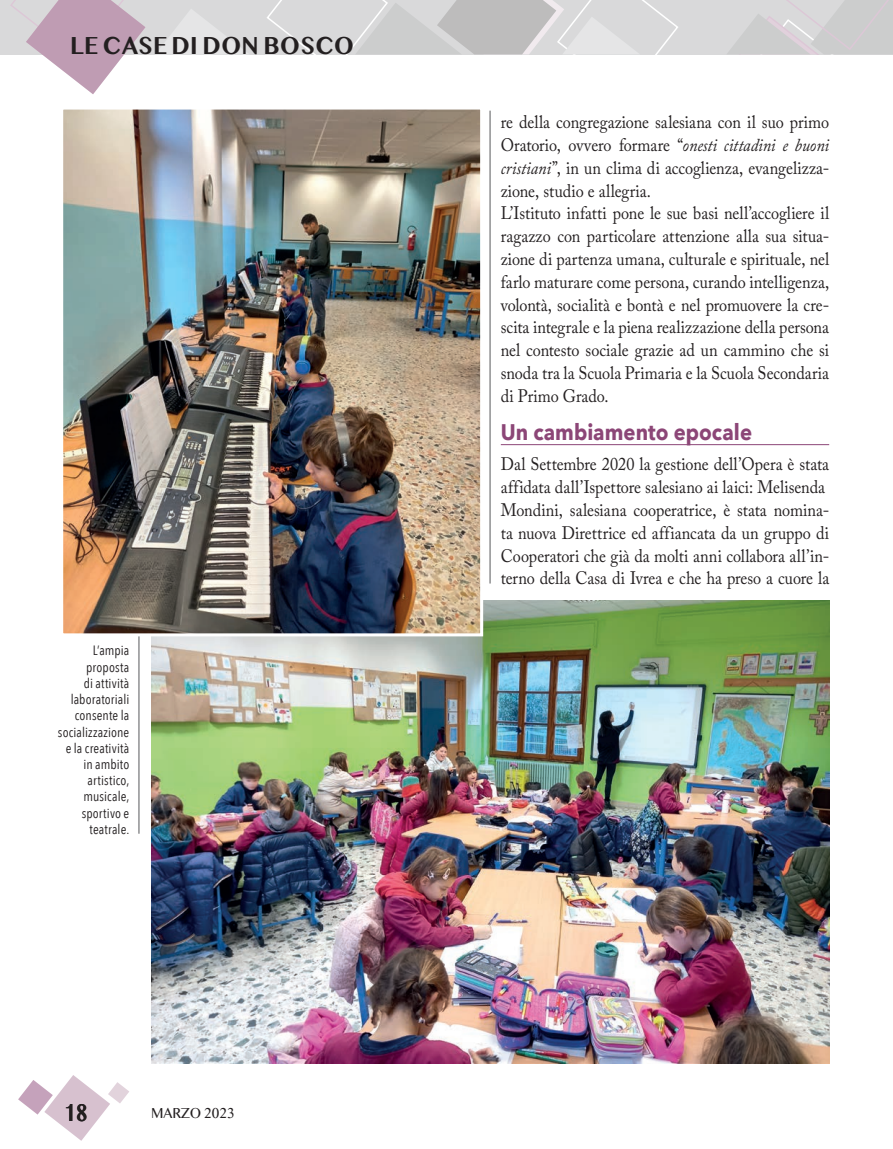
<style>
.page{position:relative;width:893px;height:1149px;background:#fff}
.page>*{position:absolute;margin:0;border:0;box-sizing:border-box;transform-origin:0 0}
.t1{font:700 22.5px "Avenir Next";color:#8c4677;scale:.9 1}
.t2{font:700 22.5px "Bangla MN";color:#231f20;scale:.9 1}
.t3{font:700 22.5px "Bangla MN";color:#231f20;scale:.8 1}
.t4{font:18px/22.8px "Adobe Caslon Pro";letter-spacing:.005em;color:#231f20;scale:.9 1}
.t5{font:13.5px/16.2px "Avenir Next Condensed";letter-spacing:.01em;color:#231f20;text-align:right}
.t6{font:13.5px "Bangla MN";color:#231f20;scale:.9 1}
.s1{font-style:italic}
</style>
<div class="page">
<svg style="left:18px;top:1075px;width:111px;height:65px"></svg>
<svg style="left:155px;top:0;width:738px;height:54px;background:#d4d4d5"></svg>
<svg style="left:0;top:0;width:145px;height:94px"></svg>
<hr style="left:490px;top:111px;width:1px;height:472px;background:#57585a">
<hr style="left:501px;top:444px;width:328px;height:1px;background:#8c4677">
<img style="left:151px;top:600px;width:678px;height:463px">
<hr style="left:139px;top:630px;width:1px;height:203px;background:#57585a">
<img style="left:64px;top:110px;width:415px;height:522px">
<div style="left:60px;top:106px;width:423px;height:530px;border:3px solid #fff"></div>
<p class="t2" style="left:70px;top:33px;width:317px">LE CASE DI DON BOSCO</p>
<p class="t5" style="left:58px;top:641px;width:73px">L’ampia proposta<br>di attività laboratoriali consente la socializzazione e la creatività in ambito artistico, musicale, sportivo e teatrale.</p>
<p class="t3" style="left:65px;top:1099px;width:30px">18</p>
<p class="t6" style="left:151px;top:1103px;width:94px">MARZO 2023</p>
<p class="t4" style="left:501px;top:110px;width:366px">re della congregazione salesiana con il suo primo Oratorio, ovvero formare “<span class="s1">onesti cittadini e buoni cristiani</span>”, in un clima di accoglienza, evangelizza&shy;zione, studio e allegria.<br>L’Istituto infatti pone le sue basi nell’accogliere il ragazzo con particolare attenzione alla sua situa&shy;zione di partenza umana, culturale e spirituale, nel farlo maturare come persona, curando intelligenza, volontà, socialità e bontà e nel promuovere la cre&shy;scita integrale e la piena realizzazione della persona nel contesto sociale grazie ad un cammino che si snoda tra la Scuola Primaria e la Scuola Secondaria di Primo Grado.</p>
<p class="t1" style="left:501px;top:412px;width:281px">Un cambiamento epocale</p>
<p class="t4" style="left:501px;top:452px;width:366px">Dal Settembre 2020 la gestione dell’Opera è stata affidata dall’Ispettore salesiano ai laici: Melisenda Mondini, salesiana cooperatrice, è stata nomina&shy;ta nuova Direttrice ed affiancata da un gruppo di Cooperatori che già da molti anni collabora all’in&shy;terno della Casa di Ivrea e che ha preso a cuore la</p>
</div>
